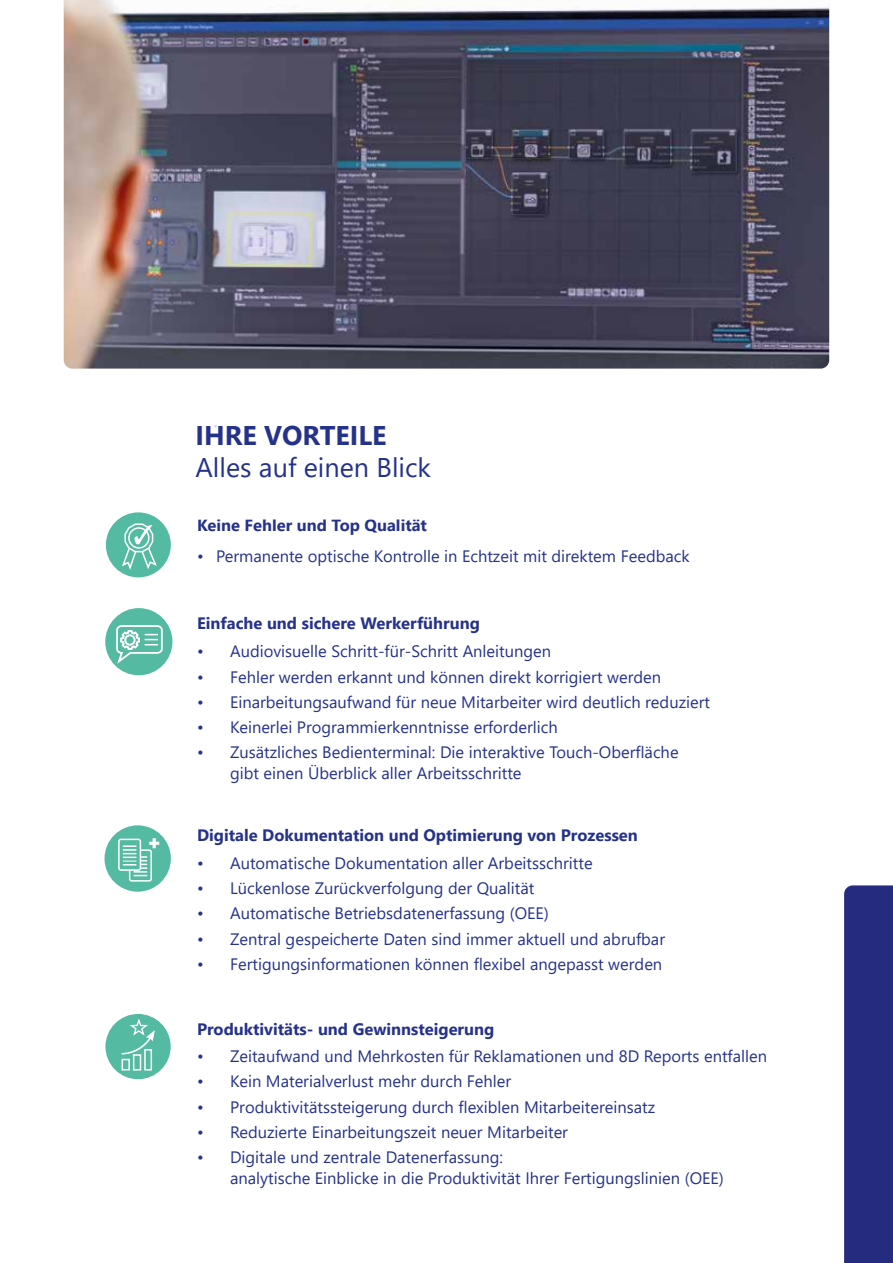
<style>
.page{position:relative;width:893px;height:1263px;background:#fff}
.page>*{position:absolute;margin:0;border:0;box-sizing:border-box;transform-origin:0 0}
.t1{font:27px "Segoe UI";color:#25328a}
.t2{font:700 27px "Segoe UI";color:#25328a}
.t3{font:16.5px/21px "Segoe UI";color:#25328a}
.t4{font:700 16.5px "Segoe UI";color:#25328a}
</style>
<div class="page">
<img style="left:64px;top:0;width:765px;height:369px">
<div style="left:844px;top:885px;width:49px;height:378px;background:#252c7f"></div>
<div style="left:106px;top:512px;width:65px;height:65px;background:#55baa2;border-radius:50%"></div>
<svg style="left:122px;top:523px;width:36px;height:49px"></svg>
<div style="left:105px;top:608px;width:67px;height:67px;background:#55baa2;border-radius:50%"></div>
<svg style="left:115px;top:625px;width:49px;height:41px"></svg>
<div style="left:105px;top:825px;width:66px;height:67px;background:#55baa2;border-radius:50%"></div>
<svg style="left:130px;top:850px;width:21px;height:31px"></svg>
<div style="left:129px;top:849px;width:23px;height:33px;border:2px solid #fff;border-radius:2px"></div>
<div style="left:118px;top:839px;width:23px;height:32px;border:2px solid #fff;border-radius:2px"></div>
<div style="left:105px;top:1014px;width:66px;height:65px;background:#55baa2;border-radius:50%"></div>
<svg style="left:122px;top:1059px;width:8px;height:11px"></svg>
<svg style="left:133px;top:1055px;width:8px;height:15px"></svg>
<svg style="left:144px;top:1055px;width:8px;height:15px"></svg>
<svg style="left:120px;top:1019px;width:35px;height:36px"></svg>
<svg style="left:123px;top:835px;width:44px;height:41px"></svg>
<h1 class="t2" style="left:196px;top:409px;width:193px">IHRE VORTEILE</h1>
<h1 class="t1" style="left:196px;top:442px;width:237px">Alles auf einen Blick</h1>
<p class="t4" style="left:197px;top:510px;width:232px">Keine Fehler und Top Qualität</p>
<p class="t3" style="left:197px;top:545px;width:494px">• Permanente optische Kontrolle in Echtzeit mit direktem Feedback</p>
<p class="t4" style="left:197px;top:607px;width:284px">Einfache und sichere Werkerführung</p>
<p class="t3" style="left:197px;top:640px;width:356px">• Audiovisuelle Schritt-für-Schritt Anleitungen</p>
<p class="t3" style="left:197px;top:665px;width:466px">• Fehler werden erkannt und können direkt korrigiert werden</p>
<p class="t3" style="left:197px;top:690px;width:515px">• Einarbeitungsaufwand für neue Mitarbeiter wird deutlich reduziert</p>
<p class="t3" style="left:197px;top:715px;width:362px">• Keinerlei Programmierkenntnisse erforderlich</p>
<p class="t3" style="left:230px;top:741px;width:450px;text-indent:-33px">• Zusätzliches Bedienterminal: Die interaktive Touch-Oberfläche gibt einen Überblick aller Arbeitsschritte</p>
<p class="t4" style="left:197px;top:820px;width:442px">Digitale Dokumentation und Optimierung von Prozessen</p>
<p class="t3" style="left:197px;top:851px;width:397px">• Automatische Dokumentation aller Arbeitsschritte</p>
<p class="t3" style="left:197px;top:876px;width:339px">• Lückenlose Zurückverfolgung der Qualität</p>
<p class="t3" style="left:197px;top:901px;width:353px">• Automatische Betriebsdatenerfassung (OEE)</p>
<p class="t3" style="left:197px;top:927px;width:470px">• Zentral gespeicherte Daten sind immer aktuell und abrufbar</p>
<p class="t3" style="left:197px;top:952px;width:467px">• Fertigungsinformationen können flexibel angepasst werden</p>
<p class="t4" style="left:197px;top:1013px;width:299px">Produktivitäts- und Gewinnsteigerung</p>
<p class="t3" style="left:197px;top:1044px;width:572px">• Zeitaufwand und Mehrkosten für Reklamationen und 8D Reports entfallen</p>
<p class="t3" style="left:197px;top:1070px;width:316px">• Kein Materialverlust mehr durch Fehler</p>
<p class="t3" style="left:197px;top:1095px;width:460px">• Produktivitätssteigerung durch flexiblen Mitarbeitereinsatz</p>
<p class="t3" style="left:197px;top:1120px;width:372px">• Reduzierte Einarbeitungszeit neuer Mitarbeiter</p>
<p class="t3" style="left:230px;top:1145px;width:495px;text-indent:-33px">• Digitale und zentrale Datenerfassung:<br>analytische Einblicke in die Produktivität Ihrer Fertigungslinien (OEE)</p>
</div>
